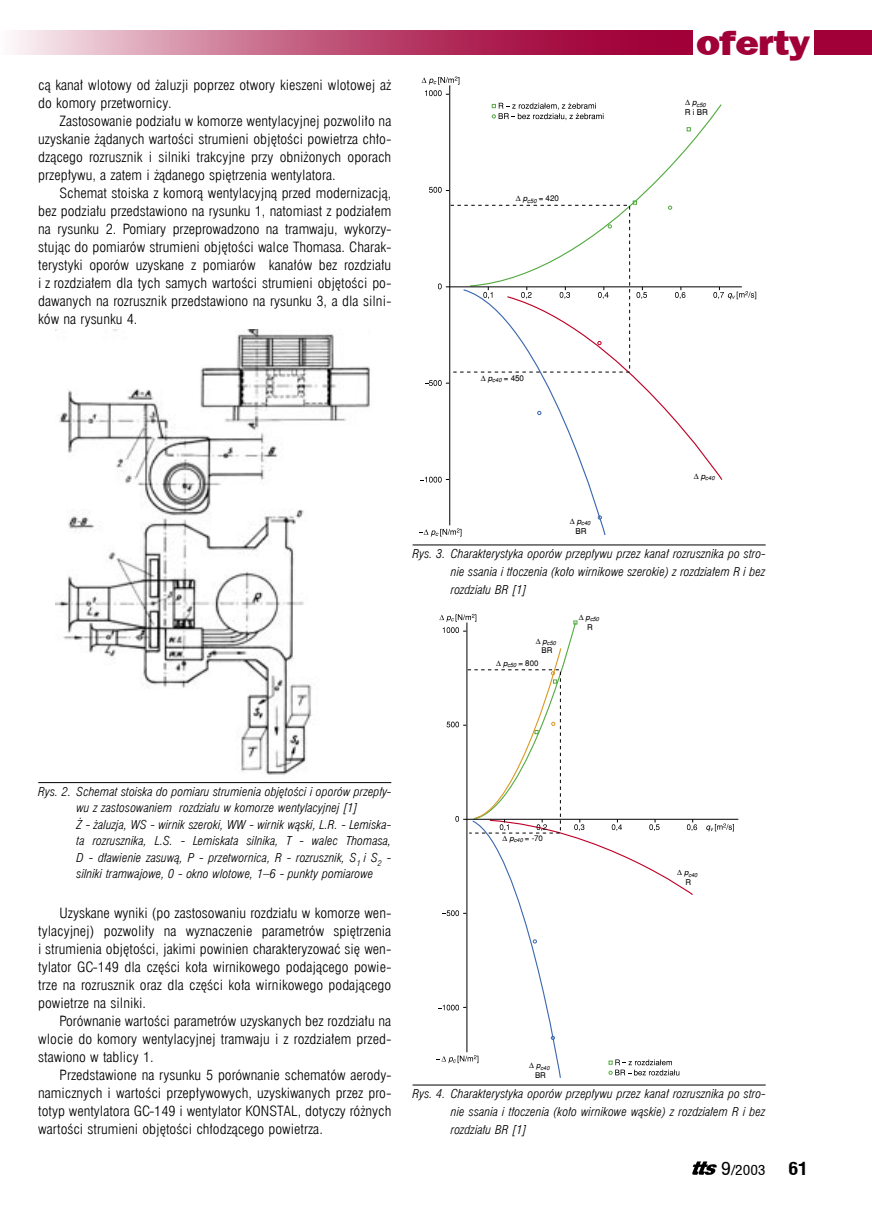
<style>
.page{position:relative;width:872px;height:1212px;background:#fff}
.page>*{position:absolute;margin:0;border:0;box-sizing:border-box;transform-origin:0 0}
.t1{font:36px "Frankfurt Goth Hvypl";color:#a00037;scale:1.1 1}
.t2{font:700 18px "Switzerland Condpl";color:#000;scale:1.1 1}
.tekst{font:13.8px/18px "Swis 721 Lt Cn EU Normal";color:#000;text-align:justify;scale:1.1 1}
.tekst0{font:13.8px/18px "Swis 721 Lt Cn EU Normal";color:#000;scale:1.1 1}
.t3{font:13.8px "Switzerland Condpl";color:#000;scale:1.1 1}
.podpis_z_kreską{font:12px/18px "Swis 721 Lt Cn EU Italic";color:#000;text-align:justify;scale:1.1 1}
.podpis{font:12px/16.5px "Swis 721 Lt Cn EU Italic";color:#000;text-align:justify;scale:1.1 1}
.t4{font:8.1px "Switzerlandpl";color:#000}
.t5{font:7.95px "Switzerlandpl";color:#000}
.t6{font:italic 5.7px "Switzerlandpl";color:#000}
.s1{font-style:italic}
.s2{font-size:18px}
</style>
<div class="page">
<div style="left:814px;top:30px;width:58px;height:25px;background:#a00037"></div>
<svg style="left:14px;top:30px;width:678px;height:25px;background:#c15a7e"></svg>
<svg style="left:692px;top:1161px;width:24px;height:14px"></svg>
<img style="left:55px;top:329px;width:315px;height:446px">
<hr style="left:38px;top:782px;width:353px;height:1px;background:#000">
<hr style="left:412px;top:544px;width:353px;height:1px;background:#000">
<hr style="left:412px;top:1084px;width:353px;height:1px;background:#000">
<svg style="left:491px;top:104px;width:231px;height:83px"></svg>
<svg style="left:687px;top:127px;width:3px;height:4px"></svg>
<hr style="left:449px;top:85px;width:1px;height:440px;background:#000">
<svg style="left:492px;top:103px;width:112px;height:17px"></svg>
<svg style="left:421px;top:77px;width:38px;height:19px"></svg>
<hr style="left:463px;top:819px;width:275px;height:1px;background:#000">
<svg style="left:706px;top:823px;width:28px;height:8px"></svg>
<svg style="left:419px;top:187px;width:337px;height:349px"></svg>
<svg style="left:437px;top:614px;width:260px;height:464px"></svg>
<p class="tekst0" style="left:38px;top:76px;width:322px">cą kanał wlotowy od żaluzji poprzez otwory kieszeni wlotowej aż do komory przetwornicy.</p>
<p class="tekst" style="left:38px;top:112px;width:322px;text-indent:21px">Zastosowanie podziału w komorze wentylacyjnej pozwoliło na uzyskanie żądanych wartości strumieni objętości powietrza chło&shy;dzącego rozrusznik i silniki trakcyjne przy obniżonych oporach przepływu, a zatem i żądanego spiętrzenia wentylatora.</p>
<p class="tekst" style="left:38px;top:184px;width:322px;text-indent:21px">Schemat stoiska z komorą wentylacyjną przed modernizacją, bez podziału przedstawiono na rysunku 1, natomiast z podziałem na rysunku 2. Pomiary przeprowadzono na tramwaju, wykorzy&shy;stując do pomiarów strumieni objętości walce Thomasa. Charak&shy;terystyki oporów uzyskane z pomiarów kanałów bez rozdziału i z rozdziałem dla tych samych wartości strumieni objętości po&shy;dawanych na rozrusznik przedstawiono na rysunku 3, a dla silni&shy;ków na rysunku 4.</p>
<p class="t4" style="left:523px;top:194px;width:38px"><span class="s1">p</span><sub>c50</sub> = 420</p>
<p class="t4" style="left:488px;top:374px;width:38px"><span class="s1">p</span><sub>c40</sub> = 450</p>
<h1 class="t1" style="left:696px;top:21px;width:105px">oferty</h1>
<p class="t6" style="left:692px;top:101px;width:15px"><sup>p</sup>c50</p>
<p class="t4" style="left:685px;top:107px;width:25px">RiBR</p>
<p class="t6" style="left:576px;top:520px;width:15px"><sup>p</sup>c40</p>
<p class="t4" style="left:575px;top:526px;width:13px">BR</p>
<p class="t6" style="left:701px;top:475px;width:15px"><sup>p</sup>c40</p>
<p class="podpis_z_kreską" style="left:451px;top:545px;width:288px;text-indent:-38px">Rys. 3. Charakterystyka oporów przepływu przez kanał rozrusznika po stro&shy;nie ssania i tłoczenia (koło wirnikowe szerokie) z rozdziałem R i bez rozdziału BR [1]</p>
<p class="t6" style="left:542px;top:639px;width:15px"><sup>p</sup>c50</p>
<p class="t5" style="left:541px;top:645px;width:12px">BR</p>
<p class="t5" style="left:503px;top:658px;width:37px"><span class="s1">p</span><sub>c50</sub> = 800</p>
<p class="t6" style="left:585px;top:616px;width:15px"><sup>p</sup>c50</p>
<p class="t5" style="left:587px;top:622px;width:7px">R</p>
<p class="podpis_z_kreską" style="left:38px;top:783px;width:322px;line-height:16.5px;text-align:center">Rys. 2. Schemat stoiska do pomiaru strumienia objętości i oporów przepły&shy;wu z zastosowaniem rozdziału w komorze wentylacyjnej [1]</p>
<p class="podpis" style="left:77px;top:816px;width:288px">Ż - żaluzja, WS - wirnik szeroki, WW - wirnik wąski, L.R. - Lemiska&shy;ta rozrusznika, L.S. - Lemiskata silnika, T - walec Thomasa, D - dławienie zasuwą, P - przetwornica, R - rozrusznik, S<sub>1</sub> i S<sub>2</sub> - silniki tramwajowe, 0 - okno wlotowe, 1–6 - punkty pomiarowe</p>
<p class="tekst" style="left:38px;top:904px;width:322px;text-indent:21px">Uzyskane wyniki (po zastosowaniu rozdziału w komorze wen&shy;tylacyjnej) pozwoliły na wyznaczenie parametrów spiętrzenia i strumienia objętości, jakimi powinien charakteryzować się wen&shy;tylator GC-149 dla części koła wirnikowego podającego powie&shy;trze na rozrusznik oraz dla części koła wirnikowego podającego powietrze na silniki.</p>
<p class="tekst" style="left:38px;top:1012px;width:322px;text-indent:21px">Porównanie wartości parametrów uzyskanych bez rozdziału na wlocie do komory wentylacyjnej tramwaju i z rozdziałem przed&shy;stawiono w tablicy 1.</p>
<p class="tekst" style="left:38px;top:1066px;width:322px;text-indent:21px">Przedstawione na rysunku 5 porównanie schematów aerody&shy;namicznych i wartości przepływowych, uzyskiwanych przez pro&shy;totyp wentylatora GC-149 i wentylator KONSTAL, dotyczy różnych wartości strumieni objętości chłodzącego powietrza.</p>
<p class="t5" style="left:509px;top:834px;width:35px"><span class="s1">p</span><sub>c40</sub> = -70</p>
<p class="t6" style="left:536px;top:1064px;width:15px"><sup>p</sup>c40</p>
<p class="t5" style="left:535px;top:1070px;width:12px">BR</p>
<p class="t6" style="left:684px;top:871px;width:15px"><sup>p</sup>c40</p>
<p class="t5" style="left:685px;top:877px;width:7px">R</p>
<p class="podpis_z_kreską" style="left:451px;top:1085px;width:288px;text-indent:-38px">Rys. 4. Charakterystyka oporów przepływu przez kanał rozrusznika po stro&shy;nie ssania i tłoczenia (koło wirnikowe wąskie) z rozdziałem R i bez rozdziału BR [1]</p>
<p class="t3" style="left:721px;top:1160px;width:42px"><span class="s2">9</span>/2003</p>
<h2 class="t2" style="left:788px;top:1157px;width:19px">61</h2>
</div>
